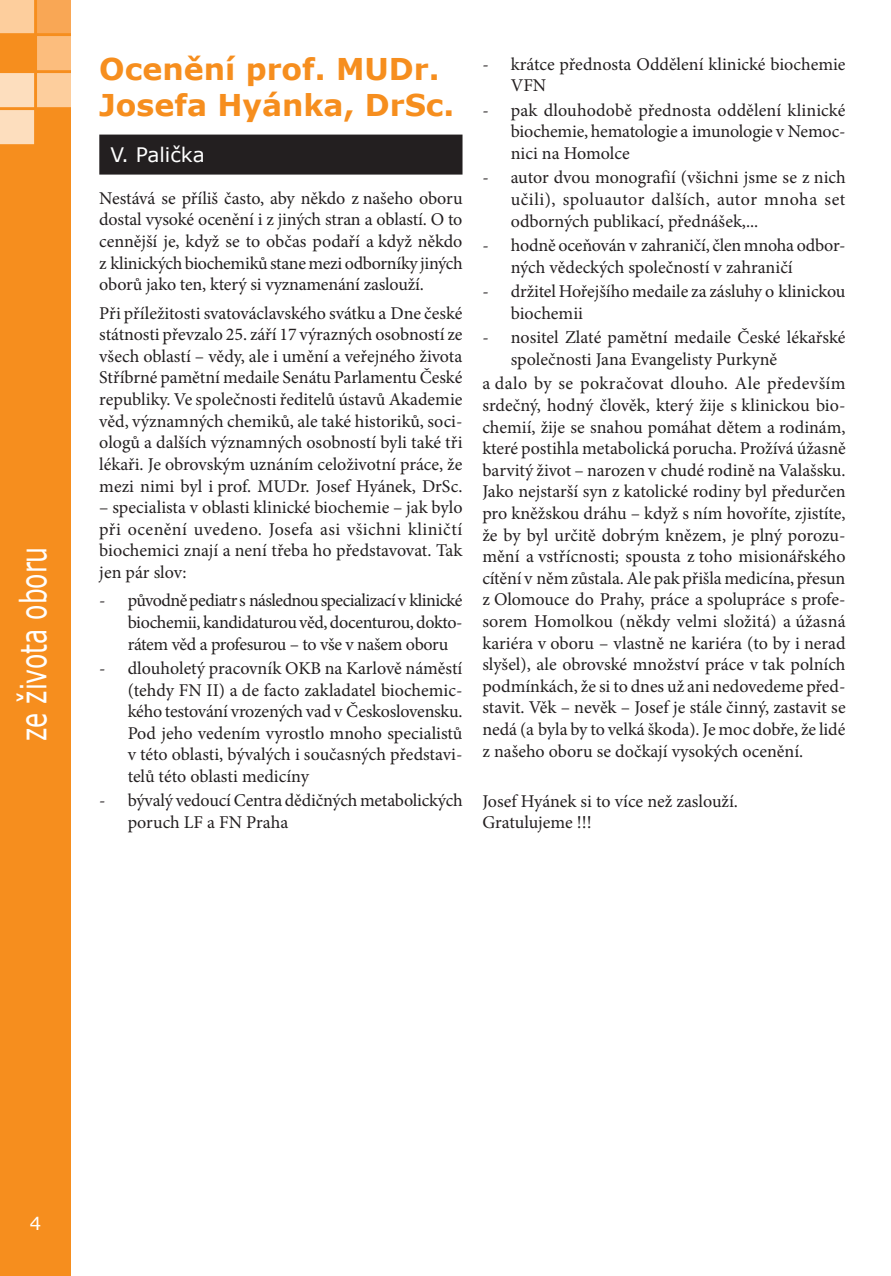
<style>
.page{position:relative;width:891px;height:1276px;background:#fff}
.page>*{position:absolute;margin:0;border:0;box-sizing:border-box;transform-origin:0 0}
.t1{font:36px "Verdana";color:#fff;scale:.7 1}
.t2{font:700 30px/36px "Verdana";color:#f68e1e}
.t3{font:20px "Verdana";color:#fff}
.t4{font:18px/21.6px "Minion Pro";letter-spacing:-.005em;color:#231f20;text-align:justify}
</style>
<div class="page">
<img style="left:0;top:0;width:71px;height:1276px">
<div style="left:99px;top:135px;width:363px;height:40px;background:#231f20"></div>
<svg style="left:30px;top:1216px;width:10px;height:13px"></svg>
<h1 class="t1" style="left:9px;top:740px;width:279px;rotate:-90deg">ze života oboru</h1>
<h2 class="t2" style="left:99px;top:50px;width:356px">Ocenění prof. MUDr.<br>Josefa Hyánka, DrSc.</h2>
<p class="t3" style="left:111px;top:141px;width:95px">V. Palička</p>
<p class="t4" style="left:99px;top:187px;width:365px">Nestává se příliš často, aby někdo z našeho oboru dostal vysoké ocenění i z jiných stran a oblastí. O to cennější je, když se to občas podaří a když někdo z klinických biochemiků stane mezi odborníky jiných oborů jako ten, který si vyznamenání zaslouží.</p>
<p class="t4" style="left:99px;top:302px;width:364px">Při příležitosti svatováclavského svátku a Dne české státnosti převzalo 25. září 17 výrazných osobností ze všech oblastí – vědy, ale i umění a veřejného života Stříbrné pamětní medaile Senátu Parlamentu České republiky. Ve společnosti ředitelů ústavů Akademie věd, významných chemiků, ale také historiků, soci&shy;ologů a dalších významných osobností byli také tři lékaři. Je obrovským uznáním celoživotní práce, že mezi nimi byl i prof. MUDr. Josef Hyánek, DrSc.</p>
<p class="t4" style="left:99px;top:496px;width:364px">– specialista v oblasti klinické biochemie – jak bylo při ocenění uvedeno. Josefa asi všichni kliničtí biochemici znají a není třeba ho představovat. Tak jen pár slov:</p>
<p class="t4" style="left:128px;top:590px;width:336px;text-indent:-28px">- původně pediatr s následnou specializací v klinické biochemii, kandidaturou věd, docenturou, dokto&shy;rátem věd a profesurou – to vše v našem oboru</p>
<p class="t4" style="left:128px;top:657px;width:336px;text-indent:-28px">- dlouholetý pracovník OKB na Karlově náměstí (tehdy FN II) a de facto zakladatel biochemic&shy;kého testování vrozených vad v Československu.<br>Pod jeho vedením vyrostlo mnoho specialistů v této oblasti, bývalých i současných představi&shy;telů této oblasti medicíny</p>
<p class="t4" style="left:128px;top:790px;width:336px;text-indent:-28px">- bývalý vedoucí Centra dědičných metabolických poruch LF a FN Praha</p>
<p class="t4" style="left:510px;top:53px;width:336px;text-indent:-28px">- krátce přednosta Oddělení klinické biochemie<br>VFN</p>
<p class="t4" style="left:510px;top:99px;width:336px;text-indent:-28px">- pak dlouhodobě přednosta oddělení klinické biochemie, hematologie a imunologie v Nemoc&shy;nici na Homolce</p>
<p class="t4" style="left:510px;top:167px;width:336px;text-indent:-28px">- autor dvou monografií (všichni jsme se z nich učili), spoluautor dalších, autor mnoha set odborných publikací, přednášek,...</p>
<p class="t4" style="left:510px;top:235px;width:336px;text-indent:-28px">- hodně oceňován v zahraničí, člen mnoha odbor&shy;ných vědeckých společností v zahraničí</p>
<p class="t4" style="left:510px;top:281px;width:336px;text-indent:-28px">- držitel Hořejšího medaile za zásluhy o klinickou biochemii</p>
<p class="t4" style="left:510px;top:327px;width:336px;text-indent:-28px">- nositel Zlaté pamětní medaile České lékařské společnosti Jana Evangelisty Purkyně</p>
<p class="t4" style="left:482px;top:373px;width:365px">a dalo by se pokračovat dlouho. Ale především srdečný, hodný člověk, který žije s klinickou bio&shy;chemií, žije se snahou pomáhat dětem a rodinám, které postihla metabolická porucha. Prožívá úžasně barvitý život – narozen v chudé rodině na Valašsku.<br>Jako nejstarší syn z katolické rodiny byl předurčen pro kněžskou dráhu – když s ním hovoříte, zjistíte, že by byl určitě dobrým knězem, je plný porozu&shy;mění a vstřícnosti; spousta z toho misionářského cítění v něm zůstala. Ale pak přišla medicína, přesun z Olomouce do Prahy, práce a spolupráce s profe&shy;sorem Homolkou (někdy velmi složitá) a úžasná kariéra v oboru – vlastně ne kariéra (to by i nerad slyšel), ale obrovské množství práce v tak polních podmínkách, že si to dnes už ani nedovedeme před&shy;stavit. Věk – nevěk – Josef je stále činný, zastavit se nedá (a byla by to velká škoda). Je moc dobře, že lidé z našeho oboru se dočkají vysokých ocenění.</p>
<p class="t4" style="left:482px;top:790px;width:257px">Josef Hyánek si to více než zaslouží.<br>Gratulujeme !!!</p>
</div>
